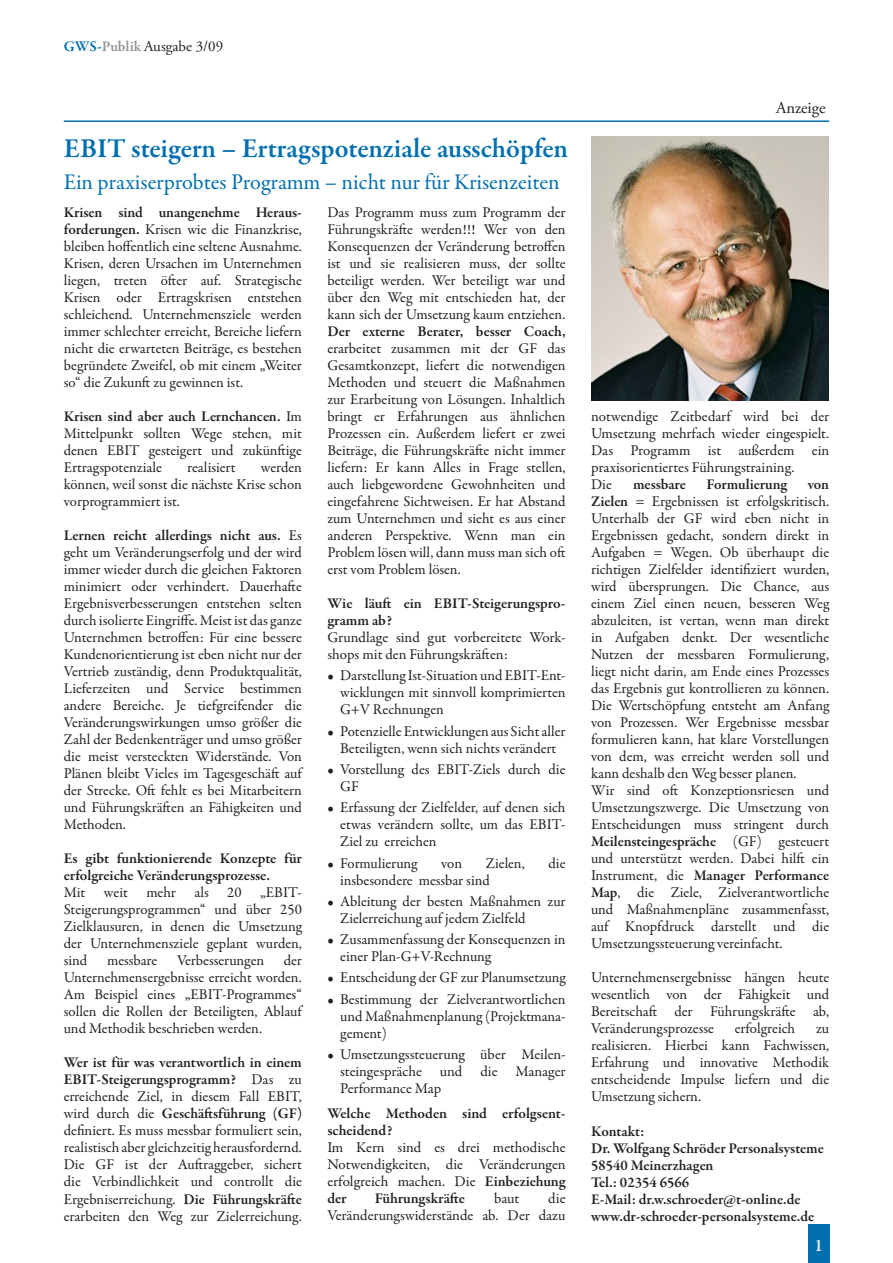
<style>
.page{position:relative;width:893px;height:1263px;background:#fff}
.page>*{position:absolute;margin:0;border:0;box-sizing:border-box;transform-origin:0 0}
.t1{font:600 27.75px "Garamond Premr Pro";color:#006faf}
.t2{font:22.5px "Garamond Premr Pro";letter-spacing:-.005em;color:#006faf}
.t3{font:600 18px "Garamond Premr Pro";color:#dee8f4}
.t4{font:16.5px "Adobe Garamond Pro";color:#231f20}
.t5{font:15px/17px "Garamond Premr Pro";letter-spacing:-.005em;color:#231f20;text-align:justify}
.t6{font:600 15px/17px "Garamond Premr Pro";letter-spacing:-.005em;color:#231f20}
.t7{font:15px "Adobe Garamond Pro";color:#231f20}
.s1{font-family:"Garamond Premr Pro";font-weight:600;color:#006faf}
.s2{font-family:"Garamond Premr Pro";font-weight:600;color:#939598}
.s3{font-weight:600}
</style>
<div class="page">
<div style="left:808px;top:1225px;width:21px;height:38px;background:#006faf"></div>
<hr style="left:64px;top:120px;width:765px;height:2px;background:#006faf">
<img style="left:591px;top:136px;width:238px;height:265px">
<p class="t7" style="left:64px;top:38px;width:161px"><span class="s1">GWS-</span><span class="s2">Publik</span> Ausgabe 3/09</p>
<h1 class="t1" style="left:64px;top:132px;width:506px">EBIT steigern – Ertragspotenziale ausschöpfen</h1>
<h2 class="t2" style="left:64px;top:169px;width:497px">Ein praxiserprobtes Programm – nicht nur für Krisenzeiten</h2>
<p class="t5" style="left:64px;top:204px;width:240px"><span class="s3">Krisen sind unangenehme Heraus&shy;forderungen.</span> Krisen wie die Finanzkrise, bleiben hoffentlich eine seltene Ausnahme.<br>Krisen, deren Ursachen im Unternehmen liegen, treten öfter auf. Strategische Krisen oder Ertragskrisen entstehen schleichend. Unternehmensziele werden immer schlechter erreicht, Bereiche liefern nicht die erwarteten Beiträge, es bestehen begründete Zweifel, ob mit einem „Weiter so“ die Zukunft zu gewinnen ist.</p>
<p class="t5" style="left:64px;top:408px;width:240px"><span class="s3">Krisen sind aber auch Lernchancen.</span> Im Mittelpunkt sollten Wege stehen, mit denen EBIT gesteigert und zukünftige Ertragspotenziale</p>
<p class="t5" style="left:327px;top:204px;width:240px">Das Programm muss zum Programm der Führungskräfte werden!!! Wer von den Konsequenzen der Veränderung betroffen ist und sie realisieren muss, der sollte beteiligt werden. Wer beteiligt war und über den Weg mit entschieden hat, der kann sich der Umsetzung kaum entziehen.</p>
<p class="t6" style="left:327px;top:323px;width:240px">Der externe Berater, besser Coach,</p>
<p class="t5" style="left:327px;top:340px;width:240px">erarbeitet zusammen mit der GF das Gesamtkonzept, liefert die notwendigen Methoden und steuert die Maßnahmen zur Erarbeitung von Lösungen. Inhaltlich bringt er Erfahrungen aus ähnlichen Prozessen ein. Außerdem liefert er zwei Beiträge, die Führungskräfte nicht immer liefern: Er kann Alles in Frage stellen, auch liebgewordene Gewohnheiten und eingefahrene Sichtweisen. Er hat Abstand zum Unternehmen und sieht es aus einer anderen Perspektive. Wenn man ein Problem lösen will, dann muss man sich oft erst vom Problem lösen.</p>
<p class="t6" style="left:327px;top:595px;width:238px">Wie läuft ein EBIT-Steigerungspro&shy;gramm ab?</p>
<p class="t5" style="left:327px;top:629px;width:239px">Grundlage sind gut vorbereitete Work&shy;shops mit den Führungskräften:</p>
<p class="t5" style="left:340px;top:667px;width:227px;text-indent:-13px">• Darstellung Ist-Situation und EBIT-Ent&shy;wicklungen mit sinnvoll komprimierten G+V Rechnungen</p>
<p class="t5" style="left:327px;top:723px;width:240px;text-align:center">• Potenzielle Entwicklungen aus Sicht aller<br>Beteiligten, wenn sich nichts verändert</p>
<p class="t5" style="left:340px;top:761px;width:227px;text-indent:-13px">• Vorstellung des EBIT-Ziels durch die<br>GF</p>
<p class="t5" style="left:340px;top:799px;width:227px;text-indent:-13px">• Erfassung der Zielfelder, auf denen sich etwas verändern sollte, um das EBIT-Ziel zu erreichen</p>
<p class="t5" style="left:327px;top:855px;width:92px">• Formulierung</p>
<p class="t5" style="left:441px;top:855px;width:22px">von</p>
<p class="t5" style="left:486px;top:855px;width:40px">Zielen,</p>
<p class="t5" style="left:548px;top:855px;width:19px">die</p>
<p class="t5" style="left:340px;top:872px;width:151px">insbesondere messbar sind</p>
<p class="t5" style="left:340px;top:893px;width:227px;text-indent:-13px">• Ableitung der besten Maßnahmen zur<br>Zielerreichung auf jedem Zielfeld</p>
<p class="t5" style="left:340px;top:931px;width:227px;text-indent:-13px">• Zusammenfassung der Konsequenzen in einer Plan-G+V-Rechnung</p>
<p class="t5" style="left:327px;top:969px;width:240px">• Entscheidung der GF zur Planumsetzung</p>
<p class="t5" style="left:340px;top:991px;width:227px;text-indent:-13px">• Bestimmung der Zielverantwortlichen und Maßnahmenplanung (Projektmana&shy;gement)</p>
<p class="t5" style="left:340px;top:1046px;width:227px;text-indent:-13px">• Umsetzungssteuerung über Meilen&shy;steingespräche und die Manager Performance Map</p>
<p class="t6" style="left:327px;top:1105px;width:238px">Welche Methoden sind erfolgsent&shy;scheidend?</p>
<p class="t5" style="left:327px;top:1139px;width:240px">Im Kern sind es drei methodische Notwendigkeiten, die Veränderungen erfolgreich machen. Die <span class="s3">Einbeziehung der</span></p>
<p class="t5" style="left:187px;top:459px;width:50px">realisiert</p>
<p class="t5" style="left:64px;top:459px;width:240px;text-indent:197px">werden können, weil sonst die nächste Krise schon vorprogrammiert ist.</p>
<p class="t5" style="left:64px;top:527px;width:240px"><span class="s3">Lernen reicht allerdings nicht aus.</span> Es geht um Veränderungserfolg und der wird immer wieder durch die gleichen Faktoren minimiert oder verhindert. Dauerhafte Ergebnisverbesserungen entstehen selten durch isolierte Eingriffe. Meist ist das ganze Unternehmen betroffen: Für eine bessere Kundenorientierung ist eben nicht nur der Vertrieb zuständig, denn Produktqualität, Lieferzeiten und Service bestimmen andere Bereiche. Je tiefgreifender die Veränderungswirkungen umso größer die Zahl der Bedenkenträger und umso größer die meist versteckten Widerstände. Von Plänen bleibt Vieles im Tagesgeschäft auf der Strecke. Oft fehlt es bei Mitarbeitern und Führungskräften an Fähigkeiten und Methoden.</p>
<p class="t6" style="left:64px;top:850px;width:240px">Es gibt funktionierende Konzepte für erfolgreiche Veränderungsprozesse.</p>
<p class="t5" style="left:64px;top:884px;width:240px">Mit weit mehr als 20 „EBIT-Steigerungsprogrammen“ und über 250<br>Zielklausuren, in denen die Umsetzung der Unternehmensziele geplant wurden, sind</p>
<p class="t5" style="left:107px;top:952px;width:52px">messbare</p>
<p class="t5" style="left:177px;top:952px;width:89px">Verbesserungen</p>
<p class="t5" style="left:64px;top:952px;width:240px;text-indent:220px">der Unternehmensergebnisse erreicht worden.<br>Am Beispiel eines „EBIT-Programmes“ sollen die Rollen der Beteiligten, Ablauf und Methodik beschrieben werden.</p>
<p class="t5" style="left:64px;top:1054px;width:240px"><span class="s3">Wer ist für was verantwortlich in einem EBIT-Steigerungsprogramm?</span> Das zu erreichende Ziel, in diesem Fall EBIT, wird durch die <span class="s3">Geschäftsführung (GF) </span>definiert. Es muss messbar formuliert sein, realistisch aber gleichzeitig herausfordernd.<br>Die GF ist der Auftraggeber, sichert die Verbindlichkeit und controllt die Ergebniserreichung. <span class="s3">Die Führungskräfte </span>erarbeiten den Weg zur Zielerreichung.</p>
<p class="t6" style="left:375px;top:1190px;width:92px">Führungskräfte</p>
<p class="t5" style="left:494px;top:1190px;width:27px">baut</p>
<p class="t5" style="left:327px;top:1190px;width:240px;text-align:right">die<br>Veränderungswiderstände ab. Der dazu</p>
<p class="t4" style="left:776px;top:97px;width:51px">Anzeige</p>
<p class="t5" style="left:591px;top:408px;width:240px;text-align:left">notwendige Zeitbedarf wird bei der<br>Umsetzung mehrfach wieder eingespielt.<br>Das Programm ist außerdem ein praxisorientiertes Führungstraining.<br>Die</p>
<p class="t6" style="left:633px;top:476px;width:54px">messbare</p>
<p class="t6" style="left:707px;top:476px;width:82px">Formulierung</p>
<p class="t5" style="left:591px;top:476px;width:240px;text-align:left;text-indent:217px"><span class="s3">von Zielen</span> = Ergebnissen ist erfolgskritisch.<br>Unterhalb der GF wird eben nicht in Ergebnissen gedacht, sondern direkt in Aufgaben = Wegen. Ob überhaupt die richtigen Zielfelder identifiziert wurden, wird übersprungen. Die Chance, aus einem Ziel einen neuen, besseren Weg abzuleiten, ist vertan, wenn man direkt in Aufgaben denkt. Der wesentliche Nutzen der messbaren Formulierung, liegt nicht darin, am Ende eines Prozesses das Ergebnis gut kontrollieren zu können.<br>Die Wertschöpfung entsteht am Anfang von Prozessen. Wer Ergebnisse messbar formulieren kann, hat klare Vorstellungen von dem, was erreicht werden soll und kann deshalb den Weg besser planen.<br>Wir sind oft Konzeptionsriesen und Umsetzungszwerge. Die Umsetzung von Entscheidungen muss stringent durch <span class="s3">Meilensteingespräche</span> (GF) gesteuert und unterstützt werden. Dabei hilft ein Instrument, die <span class="s3">Manager Performance Map</span>, die Ziele, Zielverantwortliche und Maßnahmenpläne zusammenfasst, auf Knopfdruck darstellt und die Umsetzungssteuerung vereinfacht.</p>
<p class="t5" style="left:591px;top:969px;width:240px">Unternehmensergebnisse hängen heute wesentlich von der Fähigkeit und Bereitschaft der Führungskräfte ab, Veränderungsprozesse</p>
<p class="t5" style="left:735px;top:1020px;width:62px">erfolgreich</p>
<p class="t5" style="left:591px;top:1020px;width:240px;text-indent:225px">zu realisieren. Hierbei kann Fachwissen, Erfahrung und innovative Methodik entscheidende Impulse liefern und die Umsetzung sichern.</p>
<p class="t6" style="left:591px;top:1122px;width:234px">Kontakt:<br>Dr. Wolfgang Schröder Personalsysteme<br>58540 Meinerzhagen<br>Tel.: 02354 6566<br>E-Mail: dr.w.schroeder@t-online.de www.dr-schroeder-personalsysteme.de</p>
<p class="t3" style="left:814px;top:1234px;width:10px">1</p>
</div>
